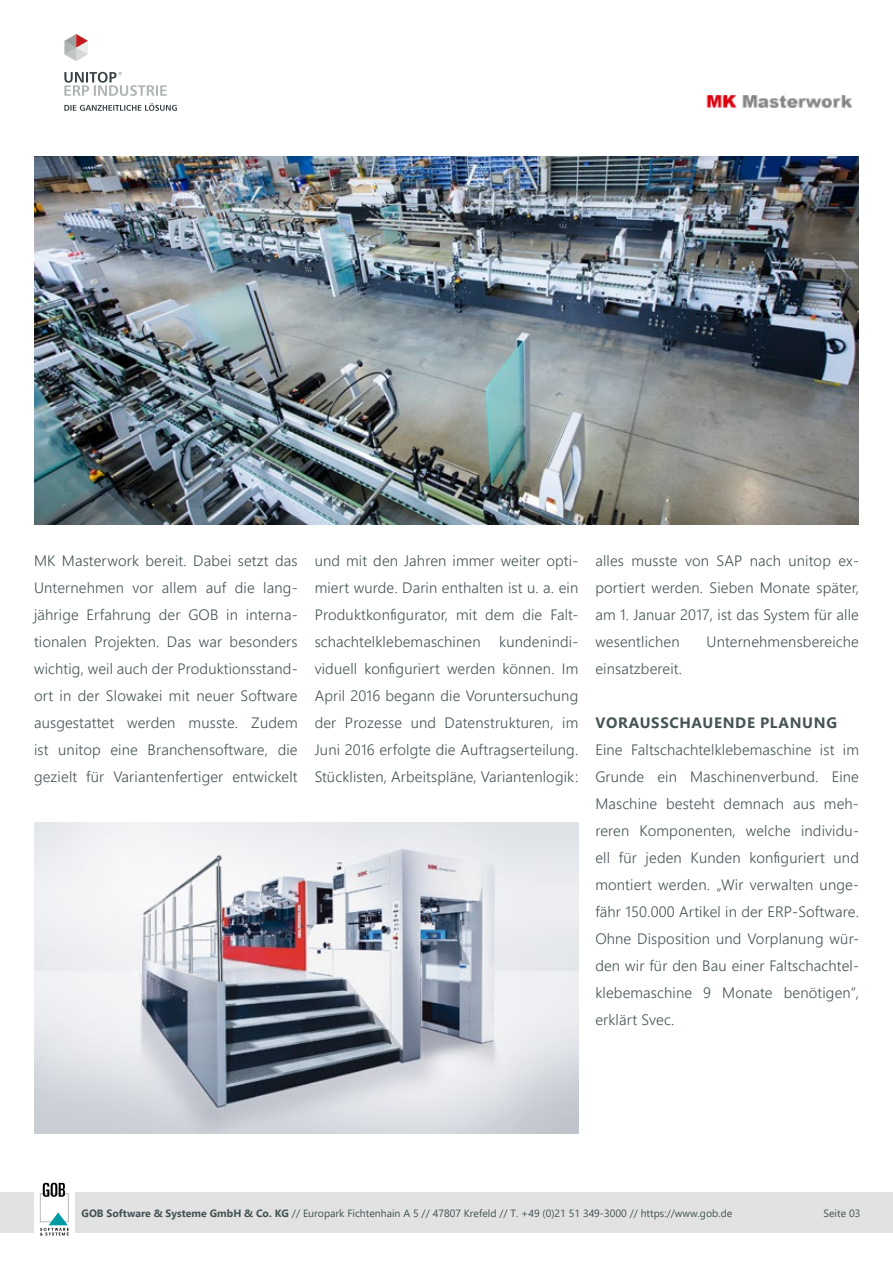
<style>
.page{position:relative;width:893px;height:1263px;background:#fff}
.page>*{position:absolute;margin:0;border:0;box-sizing:border-box;transform-origin:0 0}
.t1{font:300 15px/27px "Segoe UI";letter-spacing:.01em;color:#465457;text-align:justify}
.t2{font:700 15px "Segoe UI";letter-spacing:.045em;color:#465457}
.t3{font:10.5px "Segoe UI";color:#425253}
.s1{font-weight:700}
</style>
<div class="page">
<div style="left:0;top:1192px;width:893px;height:40px;background:#e2e2e2"></div>
<div style="left:34px;top:1178px;width:40px;height:64px;background:#fff"></div>
<svg style="left:40px;top:1183px;width:29px;height:52px"></svg>
<img style="left:34px;top:156px;width:825px;height:368px">
<svg style="left:64px;top:34px;width:24px;height:27px"></svg>
<svg style="left:64px;top:103px;width:113px;height:8px"></svg>
<svg style="left:64px;top:72px;width:103px;height:24px"></svg>
<img style="left:706px;top:95px;width:147px;height:13px">
<img style="left:34px;top:822px;width:544px;height:312px">
<p class="t1" style="left:34px;top:546px;width:265px">MK Masterwork bereit. Dabei setzt das Unternehmen vor allem auf die lang&shy;jährige Erfahrung der GOB in interna&shy;tionalen Projekten. Das war besonders wichtig, weil auch der Produktionsstand&shy;ort in der Slowakei mit neuer Software ausgestattet werden musste. Zudem ist unitop eine Branchensoftware, die gezielt für Variantenfertiger entwickelt</p>
<p class="t1" style="left:315px;top:546px;width:265px">und mit den Jahren immer weiter opti&shy;miert wurde. Darin enthalten ist u. a. ein Produktkonfigurator, mit dem die Falt&shy;schachtelklebemaschinen kundenindi&shy;viduell konfiguriert werden können. Im April 2016 begann die Voruntersuchung der Prozesse und Datenstrukturen, im Juni 2016 erfolgte die Auftragserteilung.<br>Stücklisten, Arbeitspläne, Variantenlogik:</p>
<p class="t1" style="left:595px;top:546px;width:265px">alles musste von SAP nach unitop ex&shy;portiert werden. Sieben Monate später, am 1. Januar 2017, ist das System für alle wesentlichen</p>
<p class="t1" style="left:707px;top:627px;width:154px">Unternehmensbereiche</p>
<p class="t1" style="left:595px;top:654px;width:88px">einsatzbereit.</p>
<p class="t2" style="left:596px;top:708px;width:243px">VORAUSSCHAUENDE PLANUNG</p>
<p class="t1" style="left:595px;top:735px;width:265px">Eine Faltschachtelklebemaschine ist im Grunde ein Maschinenverbund. Eine Maschine besteht demnach aus meh&shy;reren Komponenten, welche individu&shy;ell für jeden Kunden konfiguriert und montiert werden. „Wir verwalten unge&shy;fähr 150.000 Artikel in der ERP-Software.<br>Ohne Disposition und Vorplanung wür&shy;den wir für den Bau einer Faltschachtel&shy;klebemaschine 9 Monate benötigen“, erklärt Svec.</p>
<p class="t3" style="left:82px;top:1203px;width:652px"><span class="s1">GOB Software &amp; Systeme GmbH &amp; Co. KG</span> // Europark Fichtenhain A 5 // 47807 Krefeld // T. +49 (0)21 51 349-3000 // https://www.gob.de</p>
<p class="t3" style="left:823px;top:1203px;width:38px">Seite 03</p>
</div>
